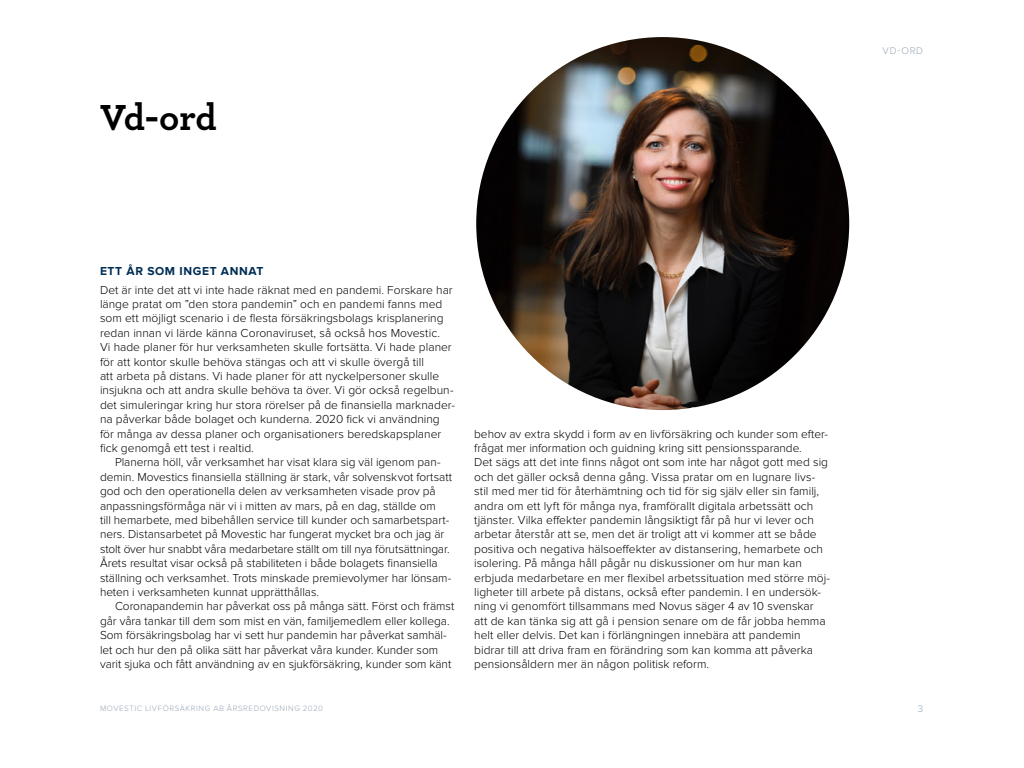
<style>
.page{position:relative;width:1024px;height:768px;background:#fff}
.page>*{position:absolute;margin:0;border:0;box-sizing:border-box;transform-origin:0 0}
.t1{font:700 38px "Archer";color:#000}
.Brödtext_a{font:300 12px/14.4px "Proxima Nova";color:#000}
.t2{font:700 12px "Proxima Nova";letter-spacing:.055em;color:#012e55}
.Breadbrumb{font:300 10px "Proxima Nova";color:#97a8b8}
.t3{font:300 8px "Proxima Nova";letter-spacing:.075em;color:#97a8b8}
</style>
<div class="page">
<img style="left:476px;top:37px;width:373px;height:373px;border-radius:186px">
<p class="t1" style="left:100px;top:88px;width:118px">Vd-ord</p>
<p class="Breadbrumb" style="left:883px;top:45px;width:42px">VD-ORD</p>
<p class="t2" style="left:100px;top:264px;width:165px">ETT ÅR SOM INGET ANNAT</p>
<p class="Brödtext_a" style="left:100px;top:283px;width:356px">Det är inte det att vi inte hade räknat med en pandemi. Forskare har länge pratat om ”den stora pandemin” och en pandemi fanns med som ett möjligt scenario i de flesta försäkringsbolags krisplanering redan innan vi lärde känna Coronaviruset, så också hos Movestic.<br>Vi hade planer för hur verksamheten skulle fortsätta. Vi hade planer för att kontor skulle behöva stängas och att vi skulle övergå till<br>att arbeta på distans. Vi hade planer för att nyckelpersoner skulle insjukna och att andra skulle behöva ta över. Vi gör också regelbun&shy;det simuleringar kring hur stora rörelser på de finansiella marknader&shy;na påverkar både bolaget och kunderna. 2020 fick vi användning för många av dessa planer och organisationers beredskapsplaner fick genomgå ett test i realtid.</p>
<p class="Brödtext_a" style="left:100px;top:455px;width:354px;text-indent:15px">Planerna höll, vår verksamhet har visat klara sig väl igenom pan&shy;demin. Movestics finansiella ställning är stark, vår solvenskvot fortsatt god och den operationella delen av verksamheten visade prov på anpassningsförmåga när vi i mitten av mars, på en dag, ställde om<br>till hemarbete, med bibehållen service till kunder och samarbetspart&shy;ners. Distansarbetet på Movestic har fungerat mycket bra och jag är stolt över hur snabbt våra medarbetare ställt om till nya förutsättningar.<br>Årets resultat visar också på stabiliteten i både bolagets finansiella ställning och verksamhet. Trots minskade premievolymer har lönsam&shy;heten i verksamheten kunnat upprätthållas.</p>
<p class="Brödtext_a" style="left:100px;top:599px;width:356px;text-indent:15px">Coronapandemin har påverkat oss på många sätt. Först och främst går våra tankar till dem som mist en vän, familjemedlem eller kollega.<br>Som försäkringsbolag har vi sett hur pandemin har påverkat samhäl&shy;let och hur den på olika sätt har påverkat våra kunder. Kunder som varit sjuka och fått användning av en sjukförsäkring, kunder som känt</p>
<p class="t3" style="left:100px;top:703px;width:225px">MOVESTIC LIVFÖRSÄKRING AB ÅRSREDOVISNING 2020</p>
<p class="Brödtext_a" style="left:474px;top:427px;width:355px">behov av extra skydd i form av en livförsäkring och kunder som efter&shy;frågat mer information och guidning kring sitt pensionssparande.</p>
<p class="Brödtext_a" style="left:474px;top:455px;width:358px">Det sägs att det inte finns något ont som inte har något gott med sig och det gäller också denna gång. Vissa pratar om en lugnare livs&shy;stil med mer tid för återhämtning och tid för sig själv eller sin familj, andra om ett lyft för många nya, framförallt digitala arbetssätt och tjänster. Vilka effekter pandemin långsiktigt får på hur vi lever och arbetar återstår att se, men det är troligt att vi kommer att se både positiva och negativa hälsoeffekter av distansering, hemarbete och isolering. På många håll pågår nu diskussioner om hur man kan erbjuda medarbetare en mer flexibel arbetssituation med större möj&shy;ligheter till arbete på distans, också efter pandemin. I en undersök&shy;ning vi genomfört tillsammans med Novus säger 4 av 10 svenskar<br>att de kan tänka sig att gå i pension senare om de får jobba hemma helt eller delvis. Det kan i förlängningen innebära att pandemin bidrar till att driva fram en förändring som kan komma att påverka pensionsåldern mer än någon politisk reform.</p>
<p class="Breadbrumb" style="left:918px;top:703px;width:7px">3</p>
</div>
